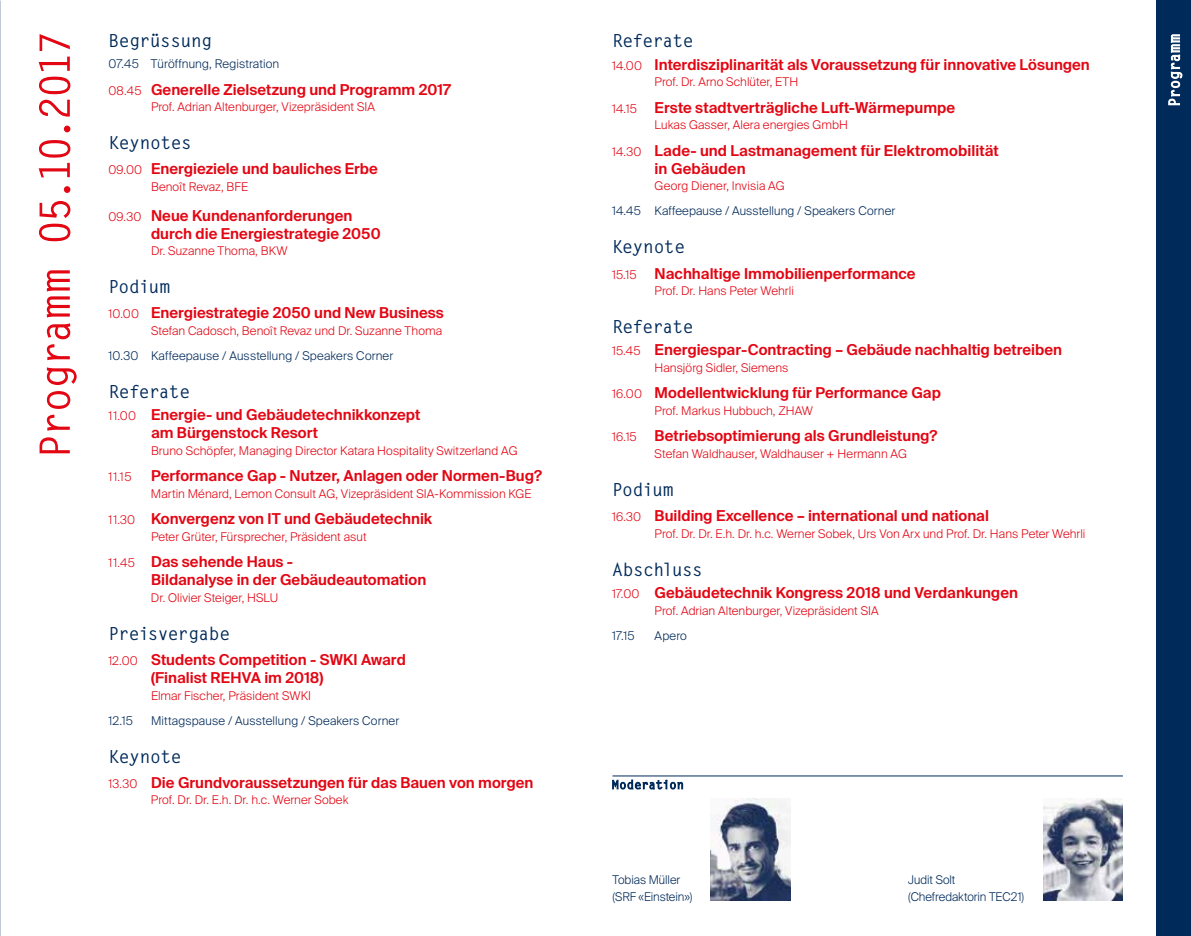
<style>
.page{position:relative;width:1191px;height:936px;background:#fff}
.page>*{position:absolute;margin:0;border:0;box-sizing:border-box;transform-origin:0 0}
.t1{font:700 18px "Letter Gothic Std";letter-spacing:-.03em;color:#002a5a}
.t2{font:600 15px/18px "Suisse Intl";color:#e30613}
.t3{font:300 12px/25px "Suisse Intl";letter-spacing:.005em;color:#e30613}
.t4{font:300 12px/16.5px "Suisse Intl";letter-spacing:.005em;color:#002a5a}
.s1{font-weight:300;font-size:12px}
.s2{color:#002a5a}
.s3{color:#e30613}
</style>
<div class="page">
<hr style="left:612px;top:775px;width:511px;height:1px;background:#002a5a">
<svg style="left:612px;top:779px;width:71px;height:10px"></svg>
<img style="left:1043px;top:798px;width:80px;height:102px">
<img style="left:711px;top:798px;width:79px;height:102px">
<div style="left:1157px;top:0;width:34px;height:935px;background:#002a5a"></div>
<svg style="left:1168px;top:35px;width:14px;height:70px"></svg>
<svg style="left:39px;top:34px;width:38px;height:419px"></svg>
<p class="t1" style="left:108px;top:30px;width:105px">Begrüssung</p>
<p class="t4" style="left:108px;top:56px;width:172px">07.45 Türöffnung, Registration</p>
<p class="t2" style="left:108px;top:80px;width:344px"><span class="s1">08.45</span> Generelle Zielsetzung und Programm 2017</p>
<p class="t3" style="left:151px;top:94px;width:226px">Prof. Adrian Altenburger, Vizepräsident SIA</p>
<p class="t1" style="left:108px;top:132px;width:85px">Keynotes</p>
<p class="t2" style="left:108px;top:160px;width:271px"><span class="s1">09.00</span> Energieziele und bauliches Erbe</p>
<p class="t3" style="left:151px;top:174px;width:99px">Benoît Revaz, BFE</p>
<p class="t2" style="left:151px;top:206px;width:231px;text-indent:-43px"><span class="s1">09.30</span> Neue Kundenanforderungen durch die Energiestrategie 2050</p>
<p class="t3" style="left:151px;top:238px;width:138px">Dr. Suzanne Thoma, BKW</p>
<p class="t1" style="left:108px;top:275px;width:63px">Podium</p>
<p class="t2" style="left:108px;top:304px;width:337px"><span class="s1">10.00</span> Energiestrategie 2050 und New Business</p>
<p class="t3" style="left:108px;top:318px;width:335px;text-indent:43px">Stefan Cadosch, Benoît Revaz und Dr. Suzanne Thoma<br><span class="s2">10.30 Kaffeepause / Ausstellung / Speakers Corner</span></p>
<p class="t1" style="left:108px;top:380px;width:83px">Referate</p>
<p class="t2" style="left:151px;top:406px;width:271px;text-indent:-43px"><span class="s1">11.00</span> Energie- und Gebäudetechnikkonzept am Bürgenstock Resort</p>
<p class="t3" style="left:151px;top:438px;width:368px">Bruno Schöpfer, Managing Director Katara Hospitality Switzerland AG</p>
<p class="t3" style="left:108px;top:464px;width:25px">11.15</p>
<p class="t2" style="left:151px;top:467px;width:392px">Performance Gap - Nutzer, Anlagen oder Normen-Bug?</p>
<p class="t3" style="left:151px;top:481px;width:382px">Martin Ménard, Lemon Consult AG, Vizepräsident SIA-Kommission KGE</p>
<p class="t2" style="left:108px;top:510px;width:325px"><span class="s1">11.30</span> Konvergenz von IT und Gebäudetechnik</p>
<p class="t3" style="left:151px;top:524px;width:217px">Peter Grüter, Fürsprecher, Präsident asut</p>
<p class="t2" style="left:151px;top:553px;width:277px;text-indent:-43px"><span class="s1">11.45</span> Das sehende Haus -<br>Bildanalyse in der Gebäudeautomation</p>
<p class="t3" style="left:151px;top:585px;width:129px">Dr. Olivier Steiger, HSLU</p>
<p class="t1" style="left:108px;top:622px;width:123px">Preisvergabe</p>
<p class="t2" style="left:151px;top:650px;width:256px;text-indent:-43px"><span class="s1">12.00</span> Students Competition - SWKI Award (Finalist REHVA im 2018)</p>
<p class="t3" style="left:151px;top:682px;width:162px">Elmar Fischer, Präsident SWKI</p>
<p class="t4" style="left:108px;top:712px;width:26px">12.15</p>
<p class="t4" style="left:151px;top:712px;width:250px">Mittagspause / Ausstellung / Speakers Corner</p>
<p class="t1" style="left:108px;top:745px;width:75px">Keynote</p>
<p class="t2" style="left:108px;top:773px;width:426px"><span class="s1">13.30</span> Die Grundvoraussetzungen für das Bauen von morgen</p>
<p class="t3" style="left:151px;top:787px;width:199px">Prof. Dr. Dr. E.h. Dr. h.c. Werner Sobek</p>
<p class="t1" style="left:612px;top:30px;width:83px">Referate</p>
<p class="t2" style="left:612px;top:55px;width:479px"><span class="s1">14.00</span> Interdisziplinarität als Voraussetzung für innovative Lösungen</p>
<p class="t3" style="left:654px;top:69px;width:145px">Prof. Dr. Arno Schlüter, ETH</p>
<p class="t2" style="left:612px;top:98px;width:344px"><span class="s1">14.15</span> Erste stadtverträgliche Luft-Wärmepumpe</p>
<p class="t3" style="left:654px;top:112px;width:195px">Lukas Gasser, Alera energies GmbH</p>
<p class="t2" style="left:654px;top:141px;width:346px;text-indent:-43px"><span class="s1">14.30</span> Lade- und Lastmanagement für Elektromobilität in Gebäuden</p>
<p class="t4" style="left:612px;top:173px;width:285px;line-height:25px;text-indent:43px"><span class="s3">Georg Diener, Invisia AG<br></span>14.45 Kaffeepause / Ausstellung / Speakers Corner</p>
<p class="t1" style="left:612px;top:236px;width:75px">Keynote</p>
<p class="t2" style="left:612px;top:264px;width:305px"><span class="s1">15.15</span> Nachhaltige Immobilienperformance</p>
<p class="t3" style="left:654px;top:278px;width:141px">Prof. Dr. Hans Peter Wehrli</p>
<p class="t1" style="left:612px;top:315px;width:83px">Referate</p>
<p class="t2" style="left:612px;top:341px;width:451px"><span class="s1">15.45</span> Energiespar-Contracting – Gebäude nachhaltig betreiben</p>
<p class="t3" style="left:654px;top:355px;width:135px">Hansjörg Sidler, Siemens</p>
<p class="t2" style="left:612px;top:384px;width:330px"><span class="s1">16.00</span> Modellentwicklung für Performance Gap</p>
<p class="t3" style="left:654px;top:398px;width:160px">Prof. Markus Hubbuch, ZHAW</p>
<p class="t2" style="left:612px;top:427px;width:327px"><span class="s1">16.15</span> Betriebsoptimierung als Grundleistung?</p>
<p class="t3" style="left:654px;top:441px;width:254px">Stefan Waldhauser, Waldhauser + Hermann AG</p>
<p class="t1" style="left:612px;top:478px;width:63px">Podium</p>
<p class="t2" style="left:612px;top:507px;width:378px"><span class="s1">16.30</span> Building Excellence – international und national</p>
<p class="t3" style="left:654px;top:521px;width:432px">Prof. Dr. Dr. E.h. Dr. h.c. Werner Sobek, Urs Von Arx und Prof. Dr. Hans Peter Wehrli</p>
<p class="t1" style="left:612px;top:558px;width:92px">Abschluss</p>
<p class="t2" style="left:612px;top:583px;width:407px"><span class="s1">17.00</span> Gebäudetechnik Kongress 2018 und Verdankungen</p>
<p class="t3" style="left:654px;top:597px;width:226px">Prof. Adrian Altenburger, Vizepräsident SIA</p>
<p class="t4" style="left:612px;top:627px;width:24px">17.15</p>
<p class="t4" style="left:654px;top:627px;width:34px">Apero</p>
<p class="t4" style="left:612px;top:871px;width:81px">Tobias Müller (SRF «Einstein»)</p>
<p class="t4" style="left:908px;top:871px;width:117px">Judit Solt (Chefredaktorin TEC21)</p>
</div>
